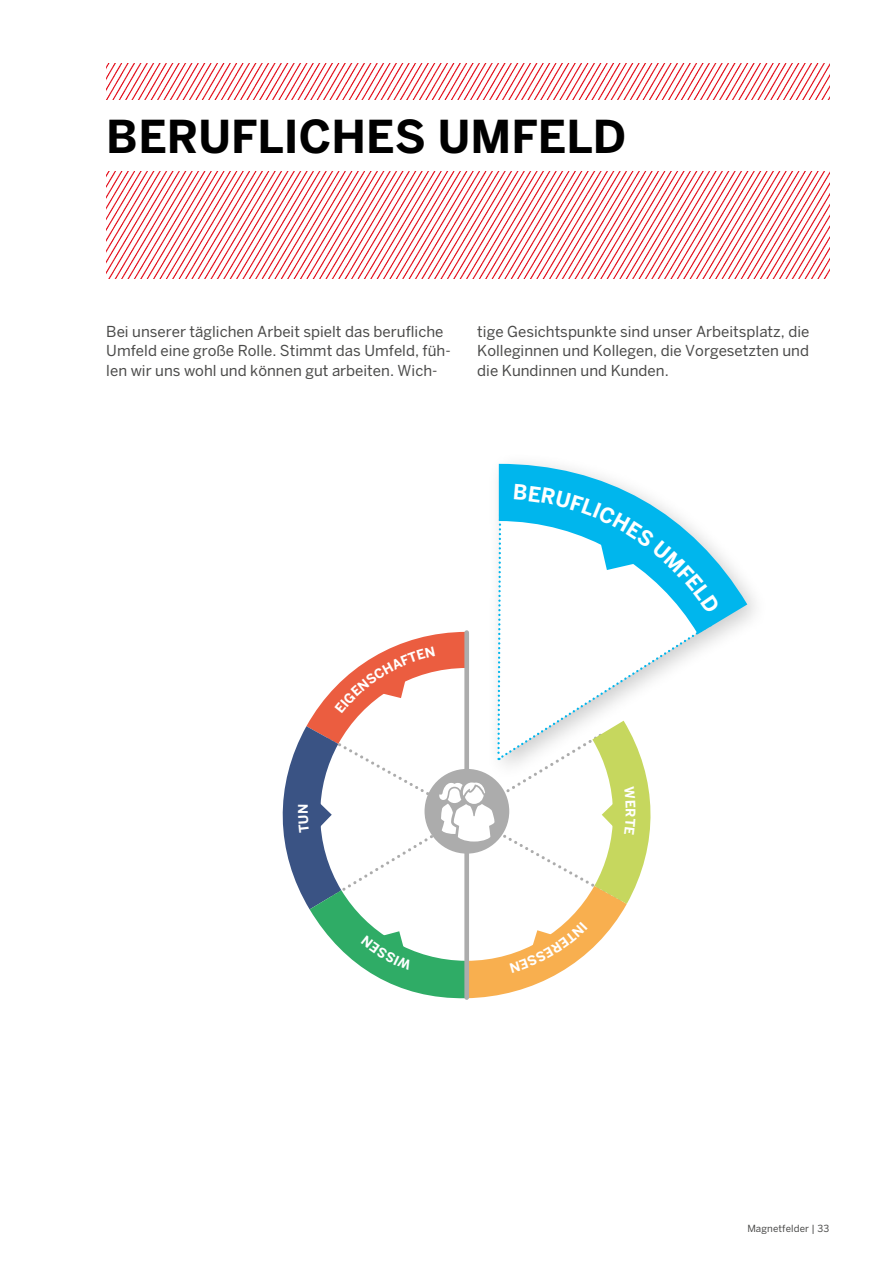
<style>
.page{position:relative;width:893px;height:1263px;background:#fff}
.page>*{position:absolute;margin:0;border:0;box-sizing:border-box;transform-origin:0 0}
.t1{font:700 45px "Benton Sans";color:#000}
.t2{font:15px/19.5px "Benton Sans";color:#4a4a49}
.t3{font:700 13.2px "Benton Sans";color:#fff}
.t4{font:9.75px "Benton Sans";letter-spacing:.01em;color:#4a4a49}
</style>
<div class="page">
<img style="left:106px;top:64px;width:723px;height:36px">
<img style="left:106px;top:172px;width:723px;height:106px">
<svg style="left:282px;top:464px;width:465px;height:535px"></svg>
<h1 class="t1" style="left:106px;top:110px;width:521px">BERUFLICHES UMFELD</h1>
<p class="t2" style="left:106px;top:321px;width:346px">Bei unserer täglichen Arbeit spielt das berufliche<br>Umfeld eine große Rolle. Stimmt das Umfeld, füh&shy;len wir uns wohl und können gut arbeiten. Wich-</p>
<p class="t2" style="left:477px;top:321px;width:334px;text-align:justify">tige Gesichtspunkte sind unser Arbeitsplatz, die Kolleginnen und Kollegen, die Vorgesetzten und die Kundinnen und Kunden.</p>
<p class="t3" style="left:295px;top:814px;width:12px;rotate:-90deg">N</p>
<p class="t3" style="left:639px;top:808px;width:7px;rotate:90deg">R</p>
<p class="t4" style="left:747px;top:1222px;width:83px">Magnetfelder | 33</p>
</div>
